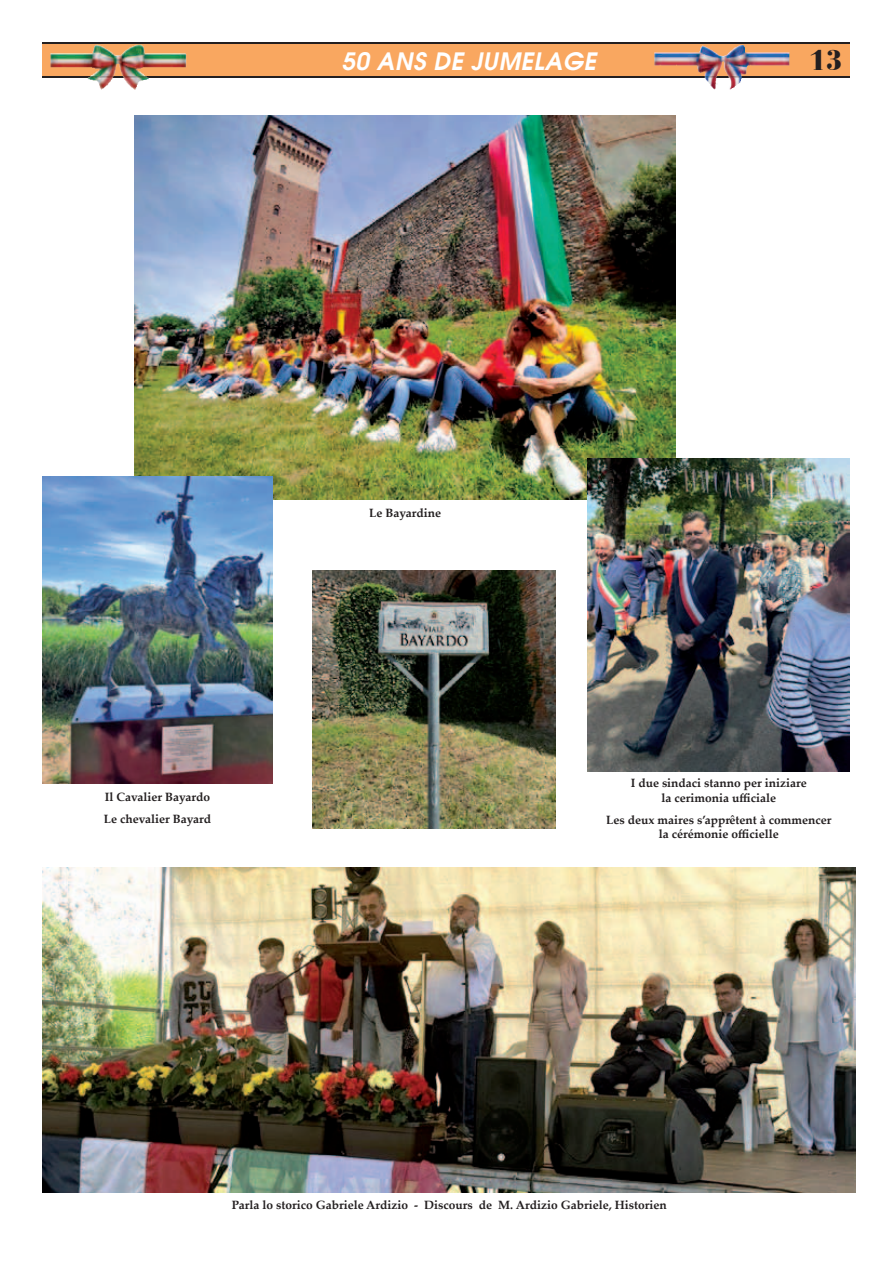
<style>
.page{position:relative;width:893px;height:1263px;background:#fff}
.page>*{position:absolute;margin:0;border:0;box-sizing:border-box;transform-origin:0 0}
.t1{font:900 30px "Bauer Bodoni BT";color:#231f20}
.t2{font:24px "Avalon";letter-spacing:.02em;color:#fff}
.t3{font:700 12px/14.4px "Palatino Linotype";color:#231f20;text-align:center}
</style>
<div class="page">
<div style="left:43px;top:44px;width:807px;height:34px;background:#f9a760"></div>
<hr style="left:43px;top:77px;width:807px;height:1px;background:#231f20">
<hr style="left:43px;top:43px;width:807px;height:1px;background:#231f20">
<img style="left:705px;top:77px;width:37px;height:12px">
<img style="left:654px;top:45px;width:135px;height:32px">
<img style="left:88px;top:77px;width:61px;height:13px">
<img style="left:50px;top:45px;width:136px;height:32px">
<img style="left:312px;top:571px;width:243px;height:257px">
<img style="left:135px;top:115px;width:541px;height:385px">
<img style="left:43px;top:868px;width:813px;height:324px">
<img style="left:43px;top:477px;width:230px;height:307px">
<img style="left:588px;top:458px;width:262px;height:313px">
<h2 class="t2" style="left:341px;top:45px;width:256px">50 ANS DE JUMELAGE</h2>
<h1 class="t1" style="left:809px;top:41px;width:35px">13</h1>
<p class="t3" style="left:104px;top:785px;width:109px;line-height:21.9px;text-align:left">Il Cavalier Bayardo<br>Le chevalier Bayard</p>
<p class="t3" style="left:369px;top:505px;width:73px">Le Bayardine</p>
<p class="t3" style="left:631px;top:775px;width:178px">I due sindaci stanno per iniziare la cerimonia ufficiale</p>
<p class="t3" style="left:606px;top:812px;width:227px">Les deux maires s’apprêtent à commencer la cérémonie officielle</p>
<p class="t3" style="left:232px;top:1198px;width:436px">Parla lo storico Gabriele Ardizio - Discours de M. Ardizio Gabriele, Historien</p>
</div>
